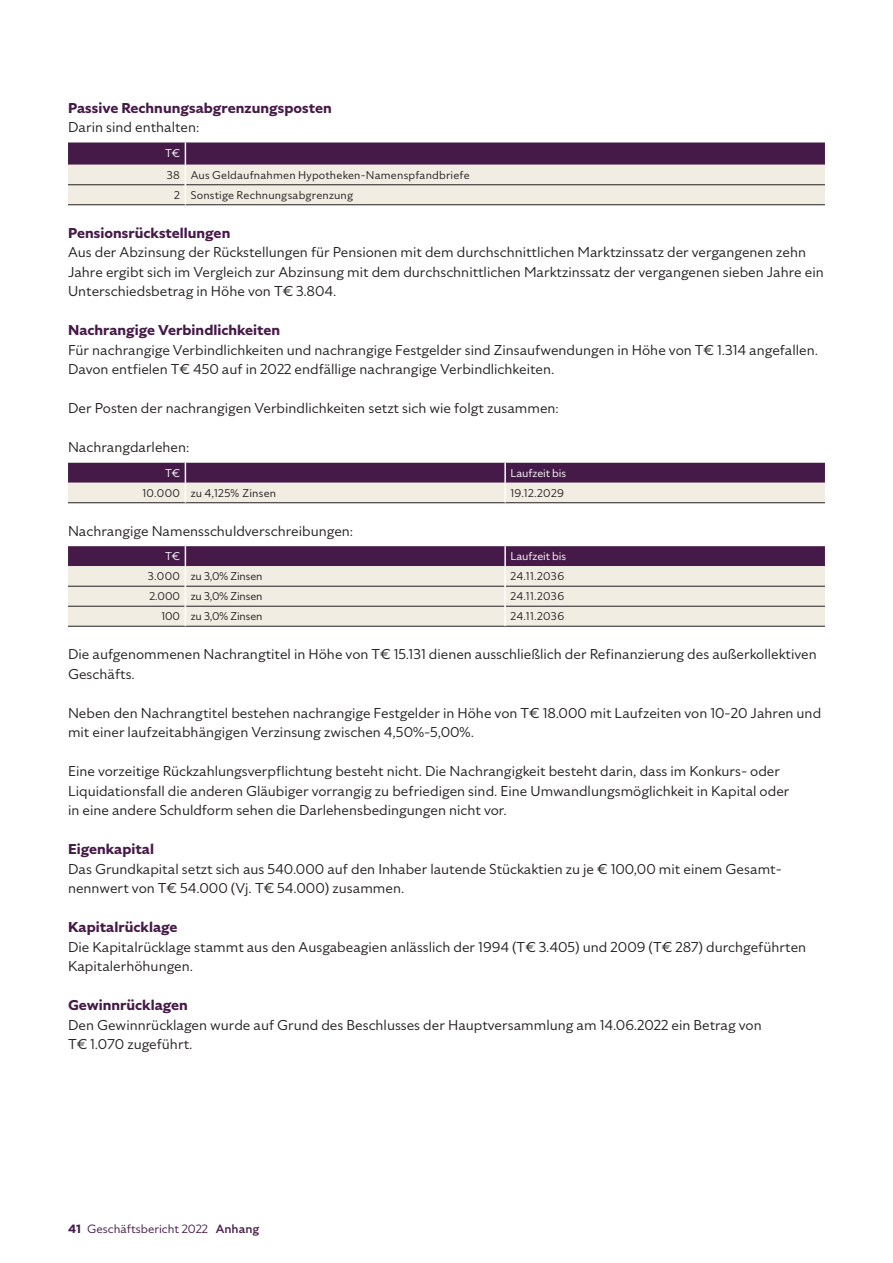
<style>
.page{position:relative;width:893px;height:1263px;background:#fff}
.page>*{position:absolute;margin:0;border:0;box-sizing:border-box;transform-origin:0 0}
.Copy{font:14.25px/19.5px "Specter";color:#231f20}
.Zwischenhead_Small{font:700 14.25px "Specter";color:#461a48}
.Copy_vor_Tab{font:14.25px "Specter";color:#231f20}
.t1{font:12px "Specter";color:#461a48}
.t2{font:700 12px "Specter";color:#461a48}
.Zwischenhead_Small-2{font:11.25px "Specter";letter-spacing:.015em;color:#231f20}
.Zwischenhead_Small-3{font:11.25px "Specter";letter-spacing:-.01em;color:#231f20}
.Zwischenhead_Small-4{font:11.25px "Specter";letter-spacing:-.01em;color:#fff}
.s1{font-weight:500}
</style>
<div class="page">
<svg style="left:68px;top:142px;width:757px;height:63px;background:#af9da7"></svg>
<svg style="left:68px;top:463px;width:757px;height:40px;background:#998293"></svg>
<hr style="left:504px;top:463px;width:2px;height:20px;background:#fff">
<hr style="left:504px;top:483px;width:2px;height:20px;background:#fff">
<hr style="left:68px;top:626px;width:117px;height:1px;background:#231f20">
<hr style="left:185px;top:626px;width:320px;height:1px;background:#231f20">
<hr style="left:505px;top:626px;width:320px;height:1px;background:#231f20">
<svg style="left:68px;top:546px;width:757px;height:80px;background:#c0b2b7"></svg>
<hr style="left:504px;top:546px;width:2px;height:20px;background:#fff">
<hr style="left:504px;top:566px;width:2px;height:20px;background:#fff">
<hr style="left:504px;top:586px;width:2px;height:20px;background:#fff">
<hr style="left:504px;top:606px;width:2px;height:20px;background:#fff">
<p class="Zwischenhead_Small" style="left:68px;top:98px;width:265px">Passive Rechnungsabgrenzungsposten</p>
<p class="Copy_vor_Tab" style="left:68px;top:118px;width:133px">Darin sind enthalten:</p>
<p class="Zwischenhead_Small-4" style="left:165px;top:145px;width:16px">T€</p>
<p class="Zwischenhead_Small-2" style="left:167px;top:168px;width:15px">38</p>
<p class="Zwischenhead_Small-2" style="left:191px;top:168px;width:280px">Aus Geldaufnahmen Hypotheken-Namenspfandbriefe</p>
<p class="Zwischenhead_Small-2" style="left:174px;top:188px;width:7px">2</p>
<p class="Zwischenhead_Small-2" style="left:191px;top:188px;width:164px">Sonstige Rechnungsabgrenzung</p>
<p class="Zwischenhead_Small" style="left:68px;top:223px;width:164px">Pensionsrückstellungen</p>
<p class="Copy" style="left:68px;top:243px;width:757px">Aus der Abzinsung der Rückstellungen für Pensionen mit dem durchschnittlichen Marktzinssatz der vergangenen zehn<br>Jahre ergibt sich im Vergleich zur Abzinsung mit dem durchschnittlichen Marktzinssatz der vergangenen sieben Jahre ein<br>Unterschiedsbetrag in Höhe von T€ 3.804.</p>
<p class="Zwischenhead_Small" style="left:68px;top:321px;width:214px">Nachrangige Verbindlichkeiten</p>
<p class="Copy" style="left:68px;top:340px;width:751px">Für nachrangige Verbindlichkeiten und nachrangige Festgelder sind Zinsaufwendungen in Höhe von T€ 1.314 angefallen.<br>Davon entfielen T€ 450 auf in 2022 endfällige nachrangige Verbindlichkeiten.</p>
<p class="Copy" style="left:68px;top:398px;width:492px">Der Posten der nachrangigen Verbindlichkeiten setzt sich wie folgt zusammen:</p>
<p class="Copy" style="left:68px;top:438px;width:123px">Nachrangdarlehen:</p>
<p class="Zwischenhead_Small-4" style="left:165px;top:466px;width:16px">T€</p>
<p class="Zwischenhead_Small-4" style="left:510px;top:466px;width:57px">Laufzeit bis</p>
<p class="Zwischenhead_Small-2" style="left:142px;top:486px;width:39px">10.000</p>
<p class="Zwischenhead_Small-2" style="left:191px;top:486px;width:87px">zu 4,125% Zinsen</p>
<p class="Zwischenhead_Small-2" style="left:510px;top:486px;width:55px">19.12.2029</p>
<p class="Copy" style="left:68px;top:521px;width:287px">Nachrangige Namensschuldverschreibungen:</p>
<p class="Zwischenhead_Small-4" style="left:165px;top:549px;width:16px">T€</p>
<p class="Zwischenhead_Small-4" style="left:510px;top:549px;width:57px">Laufzeit bis</p>
<p class="Zwischenhead_Small-2" style="left:148px;top:569px;width:34px">3.000</p>
<p class="Zwischenhead_Small-3" style="left:191px;top:569px;width:73px">zu 3,0% Zinsen</p>
<p class="Zwischenhead_Small-2" style="left:510px;top:569px;width:55px">24.11.2036</p>
<p class="Zwischenhead_Small-2" style="left:150px;top:589px;width:32px">2.000</p>
<p class="Zwischenhead_Small-3" style="left:191px;top:589px;width:73px">zu 3,0% Zinsen</p>
<p class="Zwischenhead_Small-2" style="left:510px;top:589px;width:55px">24.11.2036</p>
<p class="Zwischenhead_Small-2" style="left:161px;top:609px;width:20px">100</p>
<p class="Zwischenhead_Small-3" style="left:191px;top:609px;width:73px">zu 3,0% Zinsen</p>
<p class="Zwischenhead_Small-2" style="left:510px;top:609px;width:55px">24.11.2036</p>
<p class="Copy" style="left:68px;top:644px;width:750px">Die aufgenommenen Nachrangtitel in Höhe von T€ 15.131 dienen ausschließlich der Refinanzierung des außerkollektiven<br>Geschäfts.</p>
<p class="Copy" style="left:68px;top:703px;width:755px">Neben den Nachrangtitel bestehen nachrangige Festgelder in Höhe von T€ 18.000 mit Laufzeiten von 10-20 Jahren und mit einer laufzeitabhängigen Verzinsung zwischen 4,50%-5,00%.</p>
<p class="Copy" style="left:68px;top:761px;width:723px">Eine vorzeitige Rückzahlungsverpflichtung besteht nicht. Die Nachrangigkeit besteht darin, dass im Konkurs- oder<br>Liquidationsfall die anderen Gläubiger vorrangig zu befriedigen sind. Eine Umwandlungsmöglichkeit in Kapital oder in eine andere Schuldform sehen die Darlehensbedingungen nicht vor.</p>
<p class="Zwischenhead_Small" style="left:68px;top:840px;width:88px">Eigenkapital</p>
<p class="Copy" style="left:68px;top:859px;width:715px">Das Grundkapital setzt sich aus 540.000 auf den Inhaber lautende Stückaktien zu je € 100,00 mit einem Gesamt&shy;nennwert von T€ 54.000 (Vj. T€ 54.000) zusammen.</p>
<p class="Zwischenhead_Small" style="left:68px;top:918px;width:111px">Kapitalrücklage</p>
<p class="Copy" style="left:68px;top:937px;width:740px">Die Kapitalrücklage stammt aus den Ausgabeagien anlässlich der 1994 (T€ 3.405) und 2009 (T€ 287) durchgeführten<br>Kapitalerhöhungen.</p>
<p class="Zwischenhead_Small" style="left:68px;top:996px;width:121px">Gewinnrücklagen</p>
<p class="Copy" style="left:68px;top:1015px;width:695px">Den Gewinnrücklagen wurde auf Grund des Beschlusses der Hauptversammlung am 14.06.2022 ein Betrag von<br>T€ 1.070 zugeführt.</p>
<p class="t2" style="left:68px;top:1221px;width:14px">41</p>
<p class="t1" style="left:87px;top:1221px;width:174px">Geschäftsbericht 2022 <span class="s1">Anhang</span></p>
</div>
